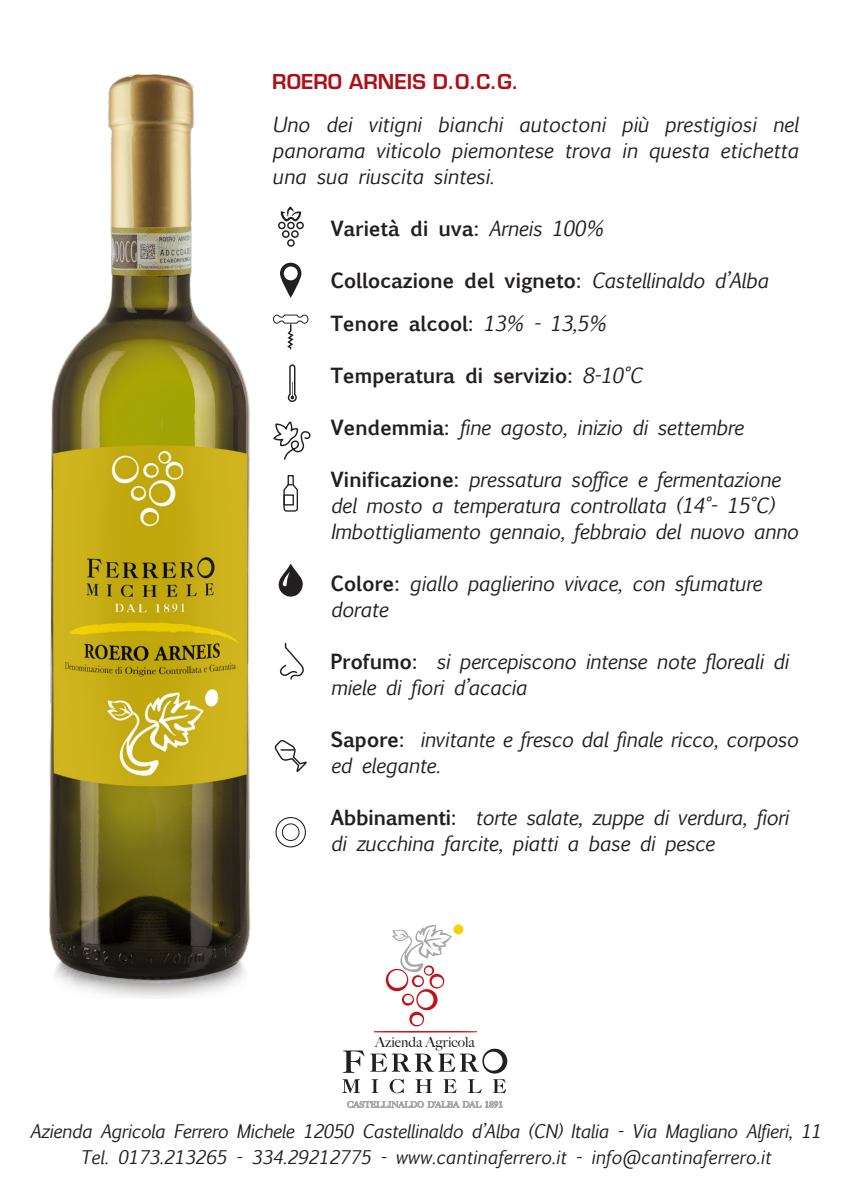
<style>
.page{position:relative;width:851px;height:1191px;background:#fff}
.page>*{position:absolute;margin:0;border:0;box-sizing:border-box;transform-origin:0 0}
.t1{font:italic 20px/26px "Euphemia UCAS";letter-spacing:-.02em;color:#231f20}
.t2{font:700 20px "Euphemia UCAS";letter-spacing:-.02em;color:#231f20}
.t3{font:600 20px "Eurostile LT Std";color:#b00d15}
.t4{font:italic 18px/26px "Euphemia UCAS";letter-spacing:-.025em;color:#231f20;text-align:center}
.t5{font:500 14.2px "Big Caslon";color:#231f20}
.t6{font:500 11.8px "Big Caslon";color:#231f20}
.s1{font-weight:400;font-style:italic}
.s2{font-weight:700;font-style:normal}
</style>
<div class="page">
<svg style="left:374px;top:924px;width:102px;height:108px"></svg>
<svg style="left:342px;top:1048px;width:165px;height:45px"></svg>
<svg style="left:347px;top:1100px;width:155px;height:7px"></svg>
<img style="left:49px;top:74px;width:202px;height:924px">
<svg style="left:280px;top:263px;width:21px;height:34px"></svg>
<div style="left:278px;top:222px;width:7px;height:7px;border:1px solid #231f20;border-radius:50%"></div>
<div style="left:287px;top:222px;width:8px;height:7px;border:1px solid #231f20;border-radius:50%"></div>
<div style="left:287px;top:239px;width:8px;height:8px;border:1px solid #231f20;border-radius:50%"></div>
<div style="left:296px;top:222px;width:8px;height:7px;border:1px solid #231f20;border-radius:50%"></div>
<div style="left:282px;top:230px;width:7px;height:8px;border:1px solid #231f20;border-radius:50%"></div>
<div style="left:291px;top:230px;width:8px;height:8px;border:1px solid #231f20;border-radius:50%"></div>
<svg style="left:280px;top:206px;width:21px;height:16px"></svg>
<svg style="left:273px;top:314px;width:36px;height:36px"></svg>
<svg style="left:288px;top:364px;width:9px;height:38px"></svg>
<svg style="left:273px;top:421px;width:38px;height:39px"></svg>
<svg style="left:283px;top:475px;width:15px;height:37px"></svg>
<div style="left:283px;top:494px;width:11px;height:11px;border:1px solid #231f20"></div>
<svg style="left:278px;top:563px;width:25px;height:34px"></svg>
<svg style="left:279px;top:642px;width:25px;height:38px"></svg>
<svg style="left:274px;top:740px;width:33px;height:32px"></svg>
<div style="left:275px;top:817px;width:31px;height:30px;border:1px solid #231f20;border-radius:50%"></div>
<div style="left:282px;top:823px;width:17px;height:18px;border:1px solid #231f20;border-radius:50%"></div>
<p class="t3" style="left:272px;top:69px;width:248px">ROERO ARNEIS D.O.C.G.</p>
<p class="t1" style="left:272px;top:111px;width:527px;text-align:justify">Uno dei vitigni bianchi autoctoni più prestigiosi nel panorama viticolo piemontese trova in questa etichetta una sua riuscita sintesi.</p>
<p class="t2" style="left:330px;top:213px;width:274px">Varietà di uva: <span class="s1">Arneis 100%</span></p>
<p class="t2" style="left:330px;top:265px;width:439px">Collocazione del vigneto: <span class="s1">Castellinaldo d’Alba</span></p>
<p class="t2" style="left:330px;top:308px;width:277px">Tenore alcool: <span class="s1">13% - 13,5%</span></p>
<p class="t2" style="left:330px;top:360px;width:313px">Temperatura di servizio: <span class="s1">8-10°C</span></p>
<p class="t1" style="left:330px;top:415px;width:415px"><span class="s2">Vendemmia:</span> fine agosto, inizio di settembre</p>
<p class="t1" style="left:330px;top:467px;width:451px"><span class="s2">Vinificazione:</span> pressatura soffice e fermentazione</p>
<p class="t1" style="left:330px;top:493px;width:445px">del mosto a temperatura controllata (14°- 15°C)</p>
<p class="t1" style="left:330px;top:519px;width:469px">Imbottigliamento gennaio, febbraio del nuovo anno</p>
<p class="t1" style="left:330px;top:571px;width:433px"><span class="s2">Colore:</span> giallo paglierino vivace, con sfumature</p>
<p class="t1" style="left:330px;top:597px;width:59px">dorate</p>
<p class="t1" style="left:330px;top:649px;width:460px"><span class="s2">Profumo:</span> si percepiscono intense note floreali di miele di fiori d’acacia</p>
<p class="t1" style="left:330px;top:726px;width:469px"><span class="s2">Sapore:</span> invitante e fresco dal finale ricco, corposo</p>
<p class="t1" style="left:330px;top:752px;width:111px">ed elegante.</p>
<p class="t1" style="left:330px;top:804px;width:460px"><span class="s2">Abbinamenti:</span> torte salate, zuppe di verdura, fiori di zucchina farcite, piatti a base di pesce</p>
<p class="t5" style="left:375px;top:1030px;width:101px">Azienda Agricola</p>
<p class="t6" style="left:382px;top:1032px;width:85px">Azienda Agricola</p>
<p class="t4" style="left:30px;top:1118px;width:792px">Azienda Agricola Ferrero Michele 12050 Castellinaldo d’Alba (CN) Italia - Via Magliano Alfieri, 11<br>Tel. 0173.213265 - 334.29212775 - www.cantinaferrero.it - info@cantinaferrero.it</p>
</div>
